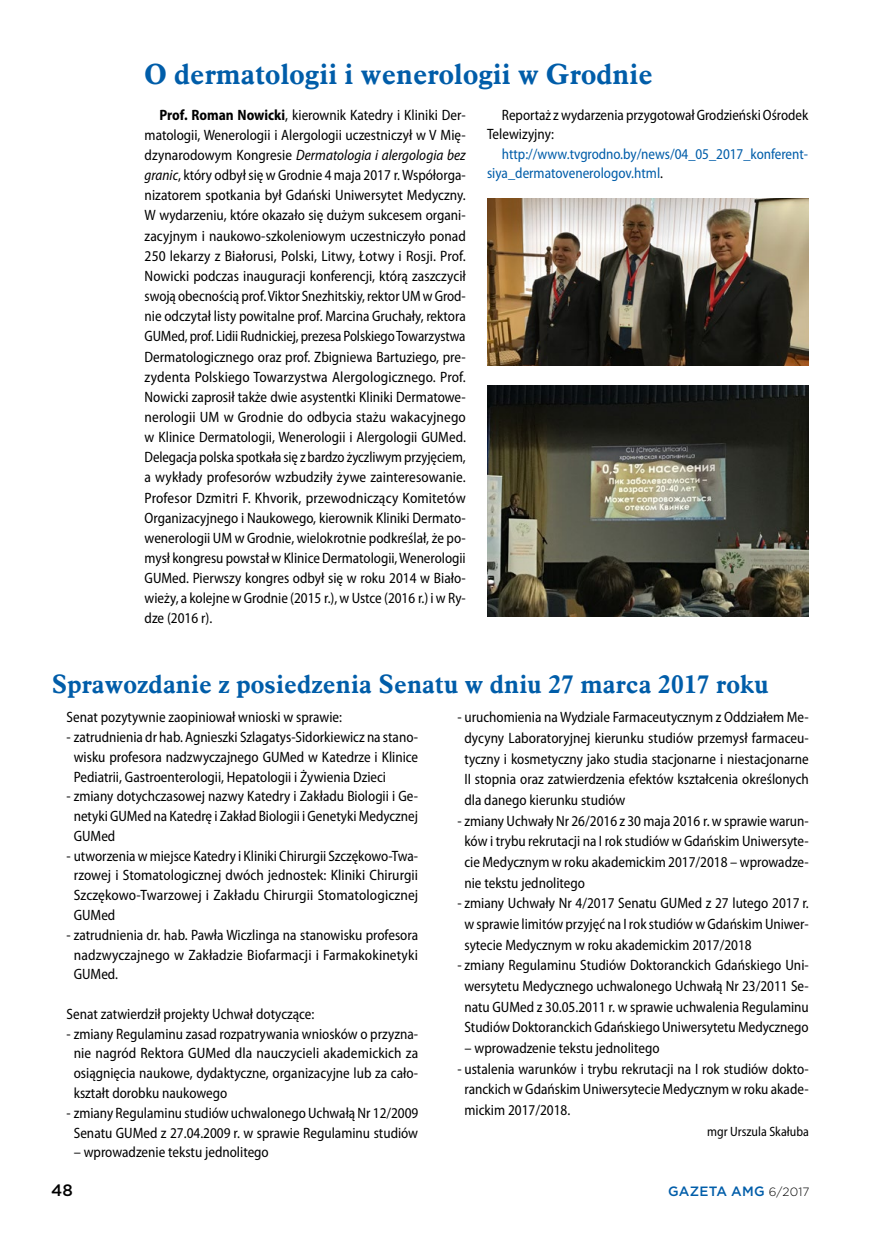
<style>
.page{position:relative;width:872px;height:1234px;background:#fff}
.page>*{position:absolute;margin:0;border:0;box-sizing:border-box;transform-origin:0 0}
.t1{font:700 28.5px "Aldine 721 EU";letter-spacing:.005em;color:#005da9}
.t2{font:700 25.5px "Aldine 721 EU";letter-spacing:.005em;color:#005da9}
.t3{font:500 16.5px "Gotham";color:#000}
.t4{font:semi-condensed 15px/20.1px "Myriad Pro";color:#000;text-align:justify;scale:.96 1}
.t5{font:semi-condensed 15px/19.5px "Myriad Pro";color:#005da9;scale:.96 1}
.t6{font:semi-condensed 15px/19.5px "Myriad Pro";color:#000;scale:.95 1}
.t7{font:semi-condensed 13.5px "Myriad Pro";color:#000;scale:.96 1}
.t8{font:500 13.5px "Gotham";letter-spacing:.015em;color:#005da9}
.s1{color:#000}
.s2{font-weight:700}
.s3{font-style:italic}
.s4{font-weight:300;font-size:12px;color:#000}
</style>
<div class="page">
<img style="left:487px;top:385px;width:321px;height:232px">
<img style="left:487px;top:198px;width:321px;height:168px">
<h1 class="t1" style="left:145px;top:57px;width:509px">O dermatologii i wenerologii w Grodnie</h1>
<p class="t6" style="left:487px;top:105px;width:339px;text-indent:15px">Reportaż z wydarzenia przygotował Grodzieński Ośrodek<br>Telewizyjny:</p>
<p class="t5" style="left:487px;top:144px;width:336px;text-indent:15px">http://www.tvgrodno.by/news/04_05_2017_konferent&shy;siya_dermatovenerologov.html<span class="s1">.</span></p>
<p class="t4" style="left:145px;top:104px;width:336px;text-indent:15px"><span class="s2">Prof. Roman Nowicki</span>, kierownik Katedry i Kliniki Der&shy;matologii, Wenerologii i Alergologii uczestniczył w V Mię&shy;dzynarodowym Kongresie <span class="s3">Dermatologia i alergologia bez granic</span>, który odbył się w Grodnie 4 maja 2017 r. Współorga&shy;nizatorem spotkania był Gdański Uniwersytet Medyczny.<br>W wydarzeniu, które okazało się dużym sukcesem organi&shy;zacyjnym i naukowo-szkoleniowym uczestniczyło ponad 250 lekarzy z Białorusi, Polski, Litwy, Łotwy i Rosji. Prof.<br>Nowicki podczas inauguracji konferencji, którą zaszczycił swoją obecnością prof. Viktor Snezhitskiy, rektor UM w Grod&shy;nie odczytał listy powitalne prof. Marcina Gruchały, rektora GUMed, prof. Lidii Rudnickiej, prezesa Polskiego Towarzystwa Dermatologicznego oraz prof. Zbigniewa Bartuziego, pre&shy;zydenta Polskiego Towarzystwa Alergologicznego. Prof.<br>Nowicki zaprosił także dwie asystentki Kliniki Dermatowe&shy;nerologii UM w Grodnie do odbycia stażu wakacyjnego w Klinice Dermatologii, Wenerologii i Alergologii GUMed.<br>Delegacja polska spotkała się z bardzo życzliwym przyjęciem, a wykłady profesorów wzbudziły żywe zainteresowanie.<br>Profesor Dzmitri F. Khvorik, przewodniczący Komitetów Organizacyjnego i Naukowego, kierownik Kliniki Dermato&shy;wenerologii UM w Grodnie, wielokrotnie podkreślał, że po&shy;mysł kongresu powstał w Klinice Dermatologii, Wenerologii GUMed. Pierwszy kongres odbył się w roku 2014 w Biało&shy;wieży, a kolejne w Grodnie (2015 r.), w Ustce (2016 r.) i w Ry&shy;dze (2016 r).</p>
<h2 class="t2" style="left:52px;top:668px;width:718px">Sprawozdanie z posiedzenia Senatu w dniu 27 marca 2017 roku</h2>
<p class="t4" style="left:67px;top:706px;width:288px">Senat pozytywnie zaopiniował wnioski w sprawie:</p>
<p class="t4" style="left:74px;top:726px;width:360px;text-indent:-7px">- zatrudnienia dr hab. Agnieszki Szlagatys-Sidorkiewicz na stano&shy;wisku profesora nadzwyczajnego GUMed w Katedrze i Klinice Pediatrii, Gastroenterologii, Hepatologii i Żywienia Dzieci</p>
<p class="t4" style="left:74px;top:786px;width:360px;text-indent:-7px">- zmiany dotychczasowej nazwy Katedry i Zakładu Biologii i Ge&shy;netyki GUMed na Katedrę i Zakład Biologii i Genetyki Medycznej GUMed</p>
<p class="t4" style="left:74px;top:845px;width:360px;text-indent:-7px">- utworzenia w miejsce Katedry i Kliniki Chirurgii Szczękowo-Twa&shy;rzowej i Stomatologicznej dwóch jednostek: Kliniki Chirurgii Szczękowo-Twarzowej i Zakładu Chirurgii Stomatologicznej GUMed</p>
<p class="t4" style="left:74px;top:924px;width:360px;text-indent:-7px">- zatrudnienia dr. hab. Pawła Wiczlinga na stanowisku profesora nadzwyczajnego w Zakładzie Biofarmacji i Farmakokinetyki GUMed.</p>
<p class="t4" style="left:67px;top:1003px;width:260px">Senat zatwierdził projekty Uchwał dotyczące:</p>
<p class="t4" style="left:74px;top:1023px;width:360px;text-indent:-7px">- zmiany Regulaminu zasad rozpatrywania wniosków o przyzna&shy;nie nagród Rektora GUMed dla nauczycieli akademickich za osiągnięcia naukowe, dydaktyczne, organizacyjne lub za cało&shy;kształt dorobku naukowego</p>
<p class="t4" style="left:67px;top:1102px;width:368px;text-align:center">- zmiany Regulaminu studiów uchwalonego Uchwałą Nr 12/2009<br>Senatu GUMed z 27.04.2009 r. w sprawie Regulaminu studiów</p>
<p class="t4" style="left:74px;top:1141px;width:205px">– wprowadzenie tekstu jednolitego</p>
<p class="t4" style="left:464px;top:706px;width:360px;line-height:20.7px;text-indent:-7px">- uruchomienia na Wydziale Farmaceutycznym z Oddziałem Me&shy;dycyny Laboratoryjnej kierunku studiów przemysł farmaceu&shy;tyczny i kosmetyczny jako studia stacjonarne i niestacjonarne II stopnia oraz zatwierdzenia efektów kształcenia określonych dla danego kierunku studiów</p>
<p class="t4" style="left:464px;top:809px;width:360px;line-height:20.7px;text-indent:-7px">- zmiany Uchwały Nr 26/2016 z 30 maja 2016 r. w sprawie warun&shy;ków i trybu rekrutacji na I rok studiów w Gdańskim Uniwersyte&shy;cie Medycznym w roku akademickim 2017/2018 – wprowadze&shy;nie tekstu jednolitego</p>
<p class="t4" style="left:464px;top:892px;width:360px;line-height:20.7px;text-indent:-7px">- zmiany Uchwały Nr 4/2017 Senatu GUMed z 27 lutego 2017 r. w sprawie limitów przyjęć na I rok studiów w Gdańskim Uniwer&shy;sytecie Medycznym w roku akademickim 2017/2018</p>
<p class="t4" style="left:457px;top:954px;width:368px;line-height:20.7px;text-align:center">- zmiany Regulaminu Studiów Doktoranckich Gdańskiego Uni&shy;wersytetu Medycznego uchwalonego Uchwałą Nr 23/2011 Se&shy;natu GUMed z 30.05.2011 r. w sprawie uchwalenia Regulaminu Studiów Doktoranckich Gdańskiego Uniwersytetu Medycznego</p>
<p class="t4" style="left:464px;top:1037px;width:205px">– wprowadzenie tekstu jednolitego</p>
<p class="t4" style="left:464px;top:1057px;width:360px;line-height:20.7px;text-indent:-7px">- ustalenia warunków i trybu rekrutacji na I rok studiów dokto&shy;ranckich w Gdańskim Uniwersytecie Medycznym w roku akade&shy;mickim 2017/2018.</p>
<p class="t7" style="left:707px;top:1123px;width:107px">mgr Urszula Skałuba</p>
<p class="t3" style="left:51px;top:1179px;width:23px">48</p>
<p class="t8" style="left:668px;top:1182px;width:143px">GAZETA AMG <span class="s4">6/2017</span></p>
</div>
